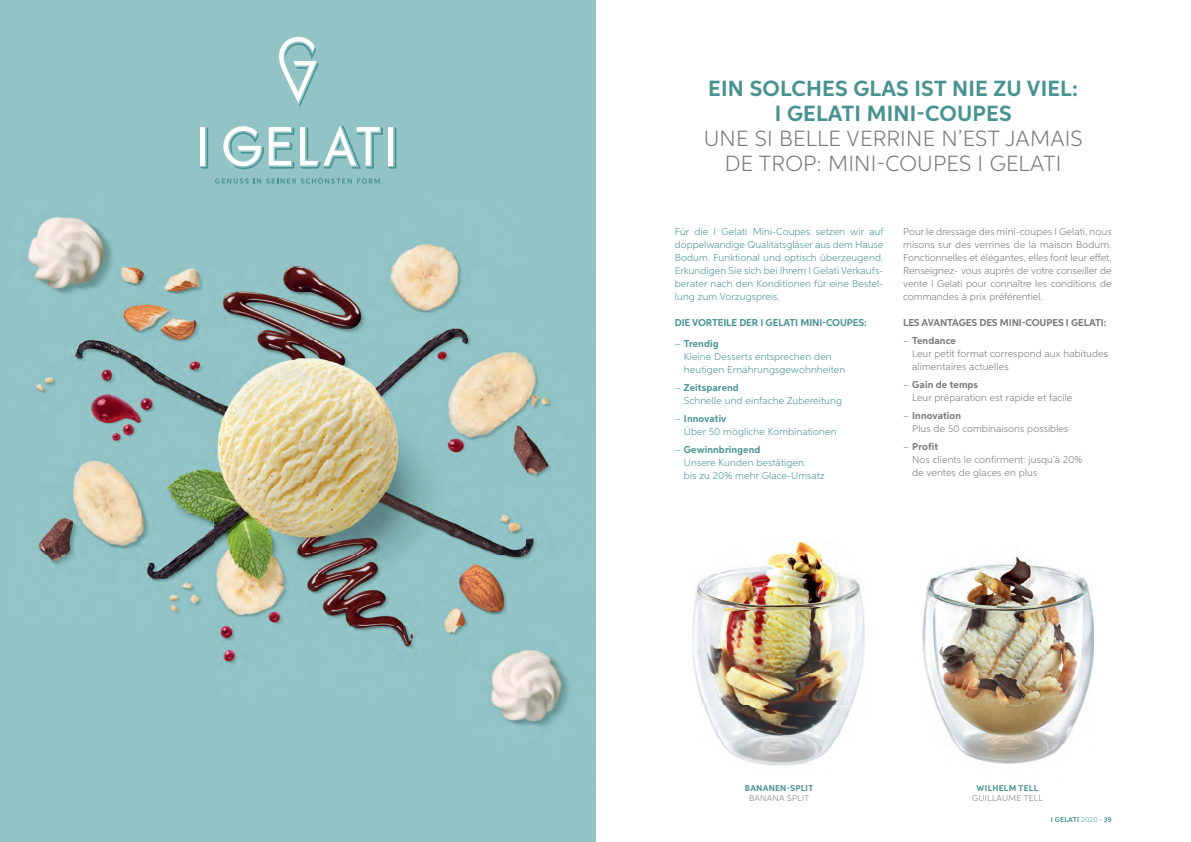
<style>
.page{position:relative;width:1191px;height:842px;background:#fff}
.page>*{position:absolute;margin:0;border:0;box-sizing:border-box;transform-origin:0 0}
.t1{font:300 22px/25px "Aspira";letter-spacing:.01em;color:#76787b;text-align:center}
.t2{font:700 22px/25px "Aspira";letter-spacing:.01em;color:#489392;text-align:center}
.t3{font:300 10px/13px "Aspira";letter-spacing:.01em;color:#76787b}
.t4{font:300 10px/13px "Aspira";letter-spacing:.01em;color:#489392}
.t5{font:700 10px "Aspira";letter-spacing:-.01em;color:#76787b}
.t6{font:700 10px "Aspira";letter-spacing:-.01em;color:#489392}
.t7{font:700 8.5px "Aspira";letter-spacing:.03em;color:#489392}
.t8{font:300 8.5px "Aspira";letter-spacing:.03em;color:#76787b}
.t9{font:700 7px "Aspira";letter-spacing:.03em;color:#489392}
.s1{font-weight:700}
.s2{font-weight:300}
</style>
<div class="page">
<img style="left:693px;top:541px;width:172px;height:225px">
<img style="left:922px;top:557px;width:171px;height:207px">
<div style="left:0;top:0;width:595px;height:842px;background:#92c4c6"></div>
<img style="left:28px;top:62px;width:541px;height:664px">
<svg style="left:200px;top:127px;width:8px;height:42px"></svg>
<svg style="left:215px;top:177px;width:165px;height:7px"></svg>
<svg style="left:279px;top:36px;width:39px;height:71px"></svg>
<div style="left:200px;top:127px;width:5px;height:38px;background:#fff"></div>
<svg style="left:300px;top:125px;width:96px;height:44px"></svg>
<div style="left:388px;top:127px;width:5px;height:38px;background:#fff"></div>
<svg style="left:223px;top:126px;width:71px;height:44px"></svg>
<h1 class="t2" style="left:708px;top:77px;width:371px">EIN SOLCHES GLAS IST NIE ZU VIEL:<br>I GELATI MINI-COUPES</h1>
<h1 class="t1" style="left:703px;top:126px;width:380px">UNE SI BELLE VERRINE N’EST JAMAIS<br>DE TROP: MINI-COUPES I GELATI</h1>
<p class="t4" style="left:675px;top:224px;width:210px;text-align:justify">Für die I Gelati Mini-Coupes setzen wir auf doppelwandige Qualitätsgläser aus dem Hause Bodum. Funktional und optisch überzeugend.<br>Erkundigen Sie sich bei Ihrem I Gelati Verkaufs&shy;berater nach den Konditionen für eine Bestel&shy;lung zum Vorzugspreis.</p>
<p class="t6" style="left:675px;top:316px;width:193px">DIE VORTEILE DER I GELATI MINI-COUPES:</p>
<p class="t4" style="left:684px;top:336px;width:163px;text-indent:-9px">– <span class="s1">Trendig<br></span>Kleine Desserts entsprechen den heutigen Ernährungsgewohnheiten</p>
<p class="t4" style="left:684px;top:380px;width:160px;text-indent:-9px">– <span class="s1">Zeitsparend<br></span>Schnelle und einfache Zubereitung</p>
<p class="t4" style="left:684px;top:411px;width:154px;text-indent:-9px">– <span class="s1">Innovativ<br></span>Über 50 mögliche Kombinationen</p>
<p class="t4" style="left:684px;top:442px;width:142px;text-indent:-9px">– <span class="s1">Gewinnbringend<br></span>Unsere Kunden bestätigen:<br>bis zu 20% mehr Glace-Umsatz</p>
<p class="t3" style="left:903px;top:224px;width:210px;text-align:justify">Pour le dressage des mini-coupes I Gelati, nous misons sur des verrines de la maison Bodum.<br>Fonctionnelles et élégantes, elles font leur effet.<br>Renseignez- vous auprès de votre conseiller de vente I Gelati pour connaître les conditions de commandes à prix préférentiel.</p>
<p class="t5" style="left:903px;top:316px;width:205px">LES AVANTAGES DES MINI-COUPES I GELATI:</p>
<p class="t3" style="left:912px;top:333px;width:197px;text-indent:-9px">– <span class="s1">Tendance<br></span>Leur petit format correspond aux habitudes alimentaires actuelles</p>
<p class="t3" style="left:912px;top:377px;width:162px;text-indent:-9px">– <span class="s1">Gain de temps<br></span>Leur préparation est rapide et facile</p>
<p class="t3" style="left:912px;top:408px;width:158px;text-indent:-9px">– <span class="s1">Innovation<br></span>Plus de 50 combinaisons possibles</p>
<p class="t3" style="left:912px;top:439px;width:172px;text-indent:-9px">– <span class="s1">Profit<br></span>Nos clients le confirment: jusqu’à 20% de ventes de glaces en plus</p>
<p class="t7" style="left:745px;top:782px;width:70px">BANANEN-SPLIT</p>
<p class="t8" style="left:749px;top:792px;width:62px">BANANA SPLIT</p>
<p class="t7" style="left:976px;top:782px;width:63px">WILHELM TELL</p>
<p class="t8" style="left:972px;top:792px;width:72px">GUILLAUME TELL</p>
<p class="t9" style="left:1050px;top:815px;width:62px">I GELATI <span class="s2">2020</span> · 39</p>
</div>
